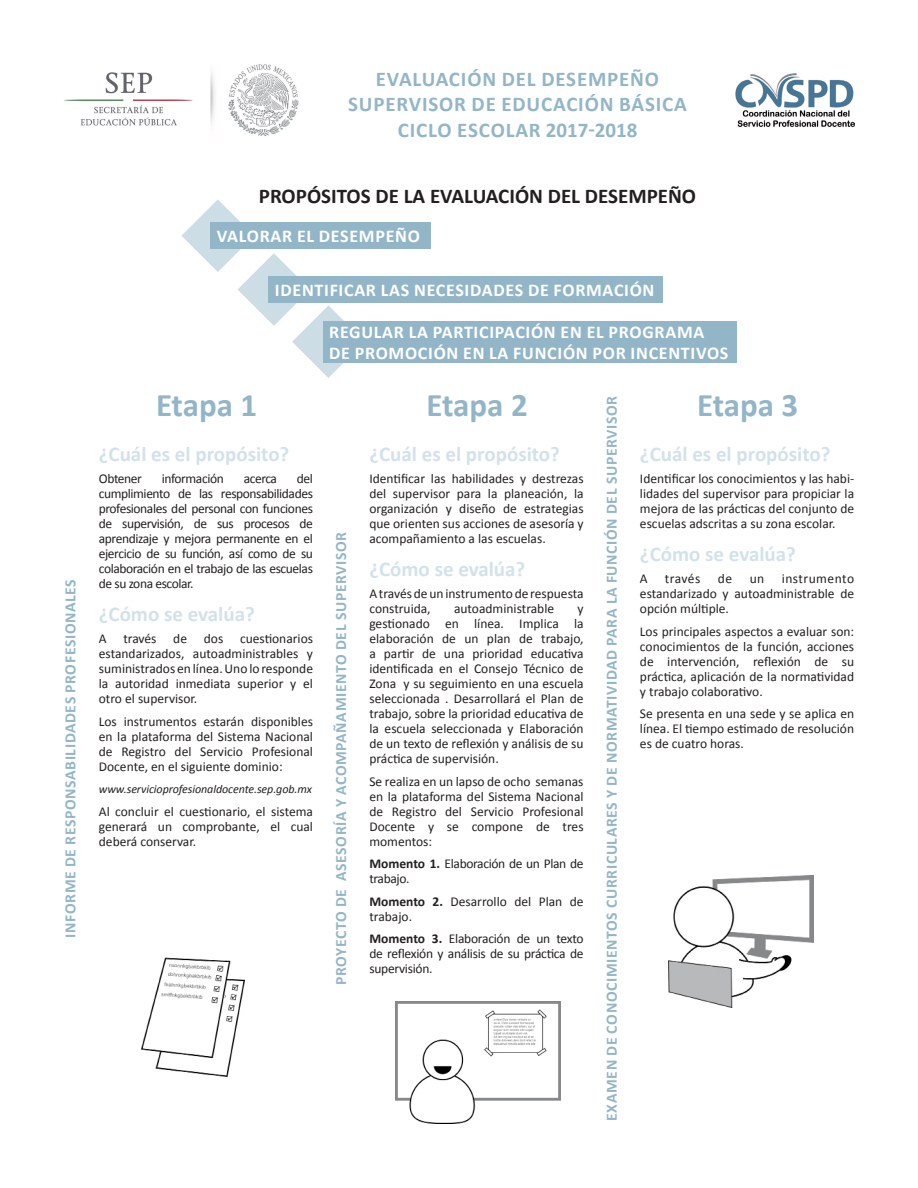
<style>
.page{position:relative;width:918px;height:1188px;background:#fff}
.page>*{position:absolute;margin:0;border:0;box-sizing:border-box;transform-origin:0 0}
.t1{font:700 33px "Calibri";letter-spacing:-.005em;color:#92b6c7}
.subtitulos{font:700 21px "Calibri";color:#d3e2ea}
.Titulos{font:700 21px "Calibri";letter-spacing:.04em;color:#92b6c7}
.subtitulos-2{font:700 21px "Calibri";color:#231f20}
.Propositos{font:700 18px "Calibri";letter-spacing:.04em;color:#fff}
.instrumentos{font:700 15.75px "Calibri";letter-spacing:.04em;color:#92b6c7}
.cuerpo{font:13.5px/15px "Calibri";color:#231f20;text-align:justify}
.cuerpo-2{font:13.5px/15px "Calibri";letter-spacing:-.025em;color:#231f20}
.cuerpo-3{font:13.5px "Calibri";letter-spacing:-.03em;color:#231f20}
.cuerpo-4{font:italic 12px "Calibri";letter-spacing:-.005em;color:#231f20}
.s1{font-weight:700}
</style>
<div class="page">
<img style="left:735px;top:73px;width:119px;height:53px">
<img style="left:64px;top:64px;width:235px;height:72px">
<img style="left:395px;top:1002px;width:165px;height:122px">
<div style="left:210px;top:222px;width:221px;height:27px;background:#92b6c7"></div>
<div style="left:269px;top:276px;width:394px;height:27px;background:#92b6c7"></div>
<svg style="left:181px;top:199px;width:163px;height:179px"></svg>
<div style="left:323px;top:321px;width:414px;height:42px;background:#92b6c7"></div>
<img style="left:142px;top:957px;width:102px;height:120px">
<img style="left:668px;top:875px;width:146px;height:132px">
<p class="instrumentos" style="left:60px;top:938px;width:360px;rotate:-90deg">INFORME DE RESPONSABILIDADES PROFESIONALES</p>
<p class="Titulos" style="left:376px;top:66px;width:25px">EVALUACIÓN</p>
<p class="Titulos" style="left:502px;top:66px;width:12px">DEL</p>
<p class="Titulos" style="left:541px;top:66px;width:28px">DESEMPEÑO</p>
<p class="Titulos" style="left:348px;top:91px;width:178px">SUPERVISOR DE EDUCACIÓN</p>
<p class="Titulos" style="left:619px;top:91px;width:38px">BÁSICA</p>
<p class="Titulos" style="left:398px;top:116px;width:241px">CICLO ESCOLAR 2017-2018</p>
<p class="subtitulos-2" style="left:259px;top:183px;width:439px">PROPÓSITOS DE LA EVALUACIÓN DEL DESEMPEÑO</p>
<p class="Propositos" style="left:217px;top:225px;width:205px">VALORAR EL DESEMPEÑO</p>
<p class="Propositos" style="left:275px;top:279px;width:16px">IDENTIFICAR</p>
<p class="Propositos" style="left:381px;top:279px;width:10px">LAS</p>
<p class="Propositos" style="left:414px;top:279px;width:11px">NECESIDADES</p>
<p class="Propositos" style="left:528px;top:279px;width:38px">DE FORMACIÓN</p>
<p class="Propositos" style="left:329px;top:320px;width:44px">REGULAR</p>
<p class="Propositos" style="left:409px;top:320px;width:35px">LA PARTICIPACIÓN</p>
<p class="Propositos" style="left:561px;top:320px;width:60px">ENELPRO</p>
<p class="Propositos" style="left:642px;top:320px;width:26px">GRAMA</p>
<p class="Propositos" style="left:329px;top:342px;width:38px">DE PROMOCIÓN</p>
<p class="Propositos" style="left:463px;top:342px;width:62px">ENLAFUNCIÓN</p>
<p class="Propositos" style="left:593px;top:342px;width:12px">POR</p>
<p class="Propositos" style="left:631px;top:342px;width:11px">INCENTIVOS</p>
<p class="t1" style="left:156px;top:384px;width:103px">ETAPA 1</p>
<p class="subtitulos" style="left:99px;top:440px;width:192px">¿CUÁL ES EL PROPÓSITO?</p>
<p class="cuerpo-3" style="left:99px;top:470px;width:45px">Obtener</p>
<p class="cuerpo-3" style="left:162px;top:470px;width:63px">información</p>
<p class="cuerpo" style="left:244px;top:471px;width:35px">acerca</p>
<p class="cuerpo" style="left:99px;top:471px;width:216px;text-indent:198px">del cumplimiento de las responsabilidades profesionales del personal con funciones de supervisión, de sus procesos de aprendizaje y mejora permanente en el ejercicio de su función, así como de su colaboración en el trabajo de las escuelas de su zona escolar.</p>
<p class="subtitulos" style="left:99px;top:600px;width:157px">¿CÓMO SE EVALÚA?</p>
<p class="cuerpo" style="left:99px;top:631px;width:216px">A través de dos cuestionarios estandarizados, autoadministrables y suministrados en línea. Uno lo responde la autoridad inmediata superior y el otro el supervisor.</p>
<p class="cuerpo" style="left:99px;top:714px;width:216px">Los instrumentos estarán disponibles en la plataforma del Sistema Nacional de Registro del Servicio Profesional Docente, en el siguiente dominio:</p>
<p class="cuerpo-4" style="left:99px;top:781px;width:215px">www.servicioprofesionaldocente.sep.gob.mx</p>
<p class="cuerpo" style="left:99px;top:804px;width:216px">Al concluir el cuestionario, el sistema generará un comprobante, el cual deberá conservar.</p>
<p class="instrumentos" style="left:331px;top:985px;width:454px;rotate:-90deg">PROYECTO DE ASESORÍA Y ACOMPAÑAMIENTO DEL SUPERVISOR</p>
<p class="t1" style="left:427px;top:384px;width:103px">ETAPA 2</p>
<p class="t1" style="left:697px;top:384px;width:103px">ETAPA 3</p>
<p class="instrumentos" style="left:601px;top:1121px;width:726px;rotate:-90deg">EXAMEN DE CONOCIMIENTOS CURRICULARES Y DE NORMATIVIDAD PARA LA FUNCIÓN DEL SUPERVISOR</p>
<p class="subtitulos" style="left:369px;top:440px;width:192px">¿CUÁL ES EL PROPÓSITO?</p>
<p class="cuerpo" style="left:369px;top:471px;width:216px">Identificar las habilidades y destrezas del supervisor para la planeación, la organización y diseño de estrategias que orienten sus acciones de asesoría y acompañamiento a las escuelas.</p>
<p class="subtitulos" style="left:369px;top:555px;width:157px">¿CÓMO SE EVALÚA?</p>
<p class="cuerpo" style="left:369px;top:586px;width:216px">A través de un instrumento de respuesta construida,</p>
<p class="subtitulos" style="left:640px;top:440px;width:192px">¿CUÁL ES EL PROPÓSITO?</p>
<p class="cuerpo" style="left:640px;top:471px;width:216px">Identificar los conocimientos y las habi&shy;lidades del supervisor para propiciar la mejora de las prácticas del conjunto de escuelas adscritas a su zona escolar.</p>
<p class="subtitulos" style="left:640px;top:540px;width:157px">¿CÓMO SE EVALÚA?</p>
<p class="cuerpo" style="left:640px;top:571px;width:9px">A</p>
<p class="cuerpo" style="left:665px;top:571px;width:37px">través</p>
<p class="cuerpo" style="left:718px;top:571px;width:16px">de</p>
<p class="cuerpo" style="left:750px;top:571px;width:16px">un</p>
<p class="cuerpo" style="left:640px;top:571px;width:216px;text-indent:142px">instrumento estandarizado y autoadministrable de opción múltiple.</p>
<p class="cuerpo" style="left:640px;top:624px;width:216px">Los principales aspectos a evaluar son: conocimientos de la función, acciones de intervención, reflexión de su práctica, aplicación de la normatividad y trabajo colaborativo.</p>
<p class="cuerpo" style="left:640px;top:706px;width:216px">Se presenta en una sede y se aplica en línea. El tiempo estimado de resolución es de cuatro horas.</p>
<p class="cuerpo" style="left:454px;top:601px;width:102px">autoadministrable</p>
<p class="cuerpo" style="left:369px;top:601px;width:216px;text-indent:208px">y gestionado en línea. Implica la elaboración de un plan de trabajo, a partir de una prioridad educativa identificada en el Consejo Técnico de Zona y su seguimiento en una escuela seleccionada . Desarrollará el Plan de trabajo, sobre la prioridad educativa de la escuela seleccionada y Elaboración de un texto de reflexión y análisis de su práctica de supervisión.</p>
<p class="cuerpo" style="left:369px;top:774px;width:216px">Se realiza en un lapso de ocho semanas en la plataforma del Sistema Nacional de Registro del Servicio Profesional Docente y se compone de tres momentos:</p>
<p class="cuerpo-2" style="left:369px;top:856px;width:216px"><span class="s1">MOMENTO 1.</span> Elaboración de un Plan de trabajo.</p>
<p class="cuerpo" style="left:369px;top:894px;width:216px"><span class="s1">MOMENTO 2.</span> Desarrollo del Plan de trabajo.</p>
<p class="cuerpo" style="left:369px;top:931px;width:216px"><span class="s1">MOMENTO 3.</span> Elaboración de un texto de reflexión y análisis de su práctica de supervisión.</p>
</div>
